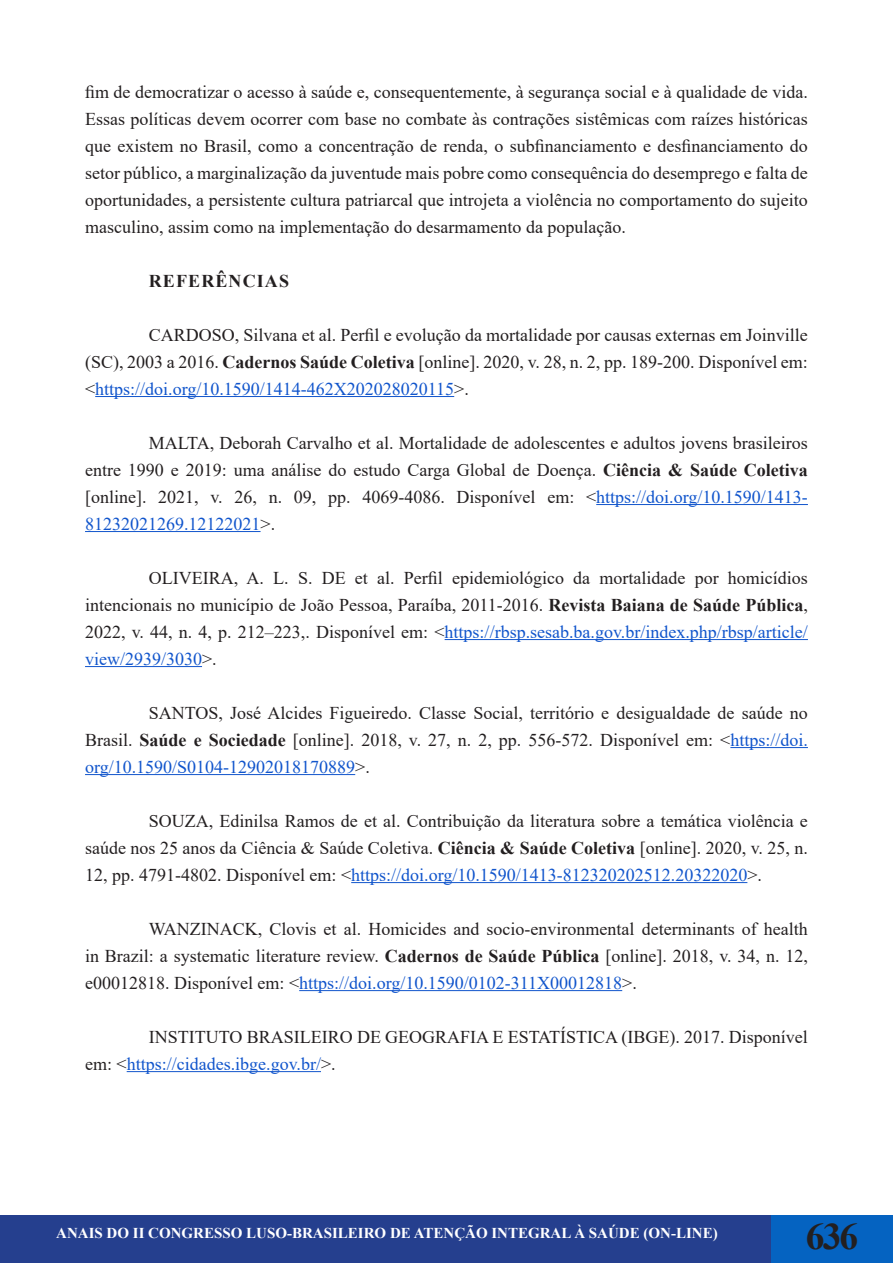
<style>
.page{position:relative;width:893px;height:1263px;background:#fff}
.page>*{position:absolute;margin:0;border:0;box-sizing:border-box;transform-origin:0 0}
.t1{font:700 37.5px "Times New Roman";color:#231f20}
.t2{font:18px/27px "Times New Roman";color:#231f20;text-align:justify}
.Subtítulo{font:700 18px "Times New Roman";letter-spacing:.06em;color:#231f20}
.t3{font:700 15px "Times New Roman";color:#fff}
.s1{font-weight:700}
.s2{color:#15c}
</style>
<div class="page">
<div style="left:0;top:1215px;width:893px;height:48px;background:#253f8e"></div>
<div style="left:771px;top:1215px;width:122px;height:48px;background:#0563c1"></div>
<hr style="left:892px;top:1215px;width:1px;height:48px;background:#253f8e">
<hr style="left:95px;top:396px;width:359px;height:1px;background:#15c">
<hr style="left:596px;top:504px;width:212px;height:1px;background:#15c">
<hr style="left:85px;top:531px;width:176px;height:1px;background:#15c">
<hr style="left:445px;top:639px;width:363px;height:1px;background:#15c">
<hr style="left:85px;top:666px;width:117px;height:1px;background:#15c">
<hr style="left:730px;top:747px;width:78px;height:1px;background:#15c">
<hr style="left:85px;top:774px;width:270px;height:1px;background:#15c">
<hr style="left:351px;top:882px;width:396px;height:1px;background:#15c">
<hr style="left:299px;top:990px;width:323px;height:1px;background:#15c">
<hr style="left:127px;top:1071px;width:194px;height:1px;background:#15c">
<p class="t2" style="left:85px;top:77px;width:724px">fim de democratizar o acesso à saúde e, consequentemente, à segurança social e à qualidade de vida.<br>Essas políticas devem ocorrer com base no combate às contrações sistêmicas com raízes históricas que existem no Brasil, como a concentração de renda, o subfinanciamento e desfinanciamento do setor público, a marginalização da juventude mais pobre como consequência do desemprego e falta de oportunidades, a persistente cultura patriarcal que introjeta a violência no comportamento do sujeito masculino, assim como na implementação do desarmamento da população.</p>
<p class="Subtítulo" style="left:149px;top:268px;width:142px">REFERÊNCIAS</p>
<p class="t2" style="left:85px;top:320px;width:724px;text-indent:64px">CARDOSO, Silvana et al. Perfil e evolução da mortalidade por causas externas em Joinville (SC), 2003 a 2016. <span class="s1">Cadernos Saúde Coletiva</span> [online]. 2020, v. 28, n. 2, pp. 189-200. Disponível em: &lt;<span class="s2">https://doi.org/10.1590/1414-462X202028020115</span>&gt;.</p>
<p class="t2" style="left:85px;top:428px;width:724px;text-indent:64px">MALTA, Deborah Carvalho et al. Mortalidade de adolescentes e adultos jovens brasileiros entre 1990 e 2019: uma análise do estudo Carga Global de Doença. <span class="s1">Ciência &amp; Saúde Coletiva </span>[online]. 2021, v. 26, n. 09, pp. 4069-4086. Disponível em: &lt;<span class="s2">https://doi.org/10.1590/1413- 81232021269.12122021</span>&gt;.</p>
<p class="t2" style="left:85px;top:563px;width:724px;text-indent:64px">OLIVEIRA, A. L. S. DE et al. Perfil epidemiológico da mortalidade por homicídios intencionais no município de João Pessoa, Paraíba, 2011-2016. <span class="s1">Revista Baiana de Saúde Pública</span>, 2022, v. 44, n. 4, p. 212–223,. Disponível em: &lt;<span class="s2">https://rbsp.sesab.ba.gov.br/index.php/rbsp/article/ view/2939/3030</span>&gt;.</p>
<p class="t2" style="left:85px;top:698px;width:724px;text-indent:64px">SANTOS, José Alcides Figueiredo. Classe Social, território e desigualdade de saúde no Brasil. <span class="s1">Saúde e Sociedade</span> [online]. 2018, v. 27, n. 2, pp. 556-572. Disponível em: &lt;<span class="s2">https://doi. org/10.1590/S0104-12902018170889</span>&gt;.</p>
<p class="t2" style="left:85px;top:806px;width:724px;text-indent:64px">SOUZA, Edinilsa Ramos de et al. Contribuição da literatura sobre a temática violência e saúde nos 25 anos da Ciência &amp; Saúde Coletiva. <span class="s1">Ciência &amp; Saúde Coletiva</span> [online]. 2020, v. 25, n.<br>12, pp. 4791-4802. Disponível em: &lt;<span class="s2">https://doi.org/10.1590/1413-812320202512.20322020</span>&gt;.</p>
<p class="t2" style="left:85px;top:914px;width:724px;text-indent:64px">WANZINACK, Clovis et al. Homicides and socio-environmental determinants of health in Brazil: a systematic literature review. <span class="s1">Cadernos de Saúde Pública</span> [online]. 2018, v. 34, n. 12, e00012818. Disponível em: &lt;<span class="s2">https://doi.org/10.1590/0102-311X00012818</span>&gt;.</p>
<p class="t2" style="left:85px;top:1022px;width:724px;text-indent:64px">INSTITUTO BRASILEIRO DE GEOGRAFIA E ESTATÍSTICA (IBGE). 2017. Disponível em: &lt;<span class="s2">https://cidades.ibge.gov.br/</span>&gt;.</p>
<p class="t3" style="left:56px;top:1222px;width:663px">ANAIS DO II CONGRESSO LUSO-BRASILEIRO DE ATENÇÃO INTEGRAL À SAÚDE (ON-LINE)</p>
<h1 class="t1" style="left:806px;top:1209px;width:54px">636</h1>
</div>
